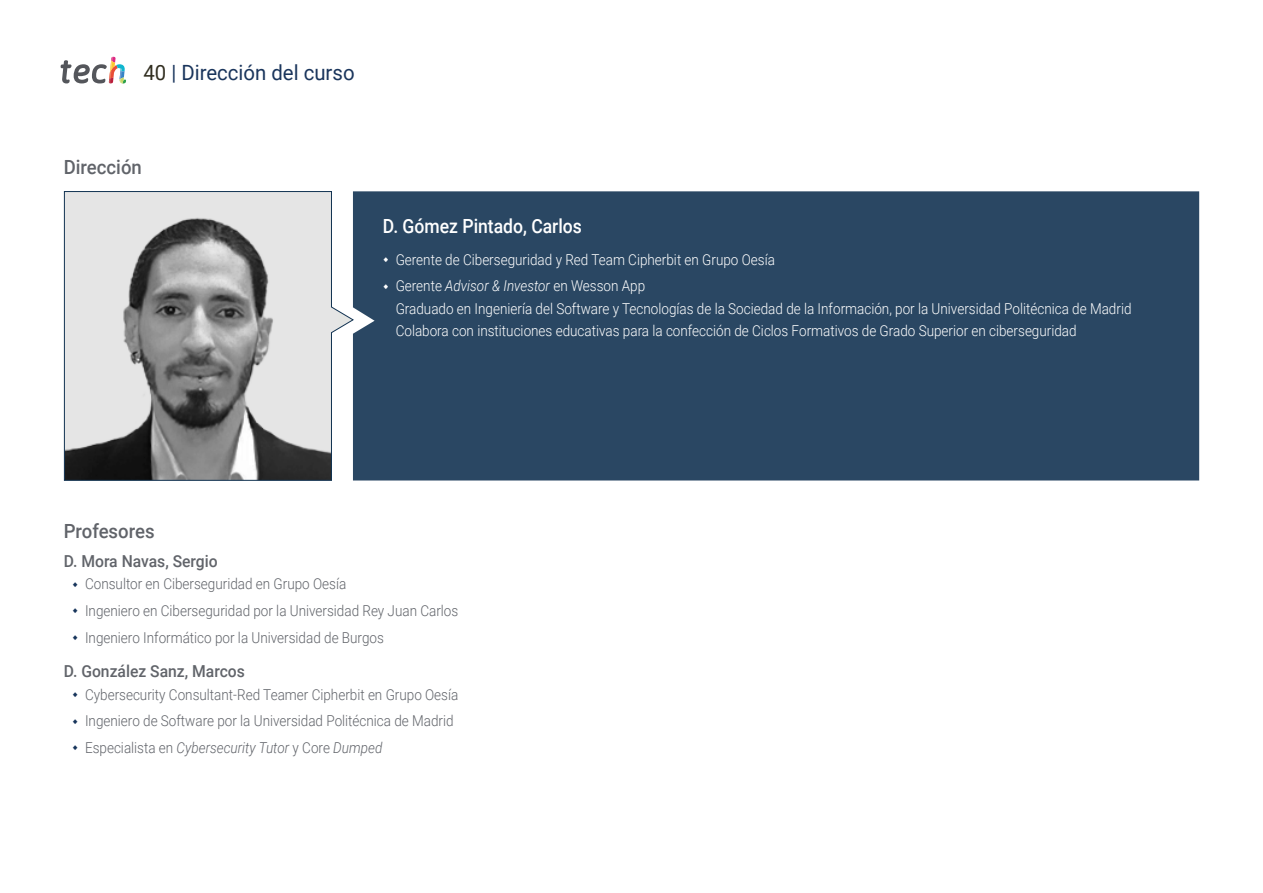
<style>
.page{position:relative;width:1263px;height:893px;background:#fff}
.page>*{position:absolute;margin:0;border:0;box-sizing:border-box;transform-origin:0 0}
.t1{font:21px "Roboto";color:#1a355c}
.t2{font:500 19.5px "Roboto";color:#fff;scale:.9 1}
.t3{font:500 19.5px "Roboto";color:#61646a;scale:.95 1}
.t4{font:500 16.5px "Roboto";color:#61646a;scale:.95 1}
.t5{font:300 15px/26.7px "Roboto";color:#fff;scale:.9 1}
.t6{font:300 15px/26.7px "Roboto";color:#61646a;scale:.9 1}
.s1{color:#312e20}
.s2{font-style:italic}
</style>
<div class="page">
<svg style="left:61px;top:57px;width:65px;height:27px"></svg>
<div style="left:354px;top:191px;width:845px;height:289px;background:#2a4763"></div>
<svg style="left:64px;top:191px;width:290px;height:290px;background:#b0b0b1"></svg>
<svg style="left:384px;top:257px;width:4px;height:5px"></svg>
<svg style="left:384px;top:284px;width:4px;height:5px"></svg>
<h1 class="t1" style="left:144px;top:57px;width:213px"><span class="s1">40</span> | Dirección del curso</h1>
<h2 class="t3" style="left:64px;top:154px;width:84px">Dirección</h2>
<h2 class="t2" style="left:383px;top:212px;width:223px">D. Gómez Pintado, Carlos</h2>
<p class="t5" style="left:396px;top:245px;width:423px">Gerente de Ciberseguridad y Red Team Cipherbit en Grupo Oesía<br>Gerente <span class="s2">Advisor &amp; Investor</span> en Wesson App</p>
<p class="t5" style="left:396px;top:297px;width:819px;line-height:22.5px">Graduado en Ingeniería del Software y Tecnologías de la Sociedad de la Información, por la Universidad Politécnica de Madrid<br>Colabora con instituciones educativas para la confección de Ciclos Formativos de Grado Superior en ciberseguridad</p>
<h2 class="t3" style="left:64px;top:517px;width:97px">Profesores</h2>
<p class="t4" style="left:64px;top:550px;width:164px">D. Mora Navas, Sergio</p>
<p class="t6" style="left:85px;top:570px;width:416px">Consultor en Ciberseguridad en Grupo Oesía<br>Ingeniero en Ciberseguridad por la Universidad Rey Juan Carlos<br>Ingeniero Informático por la Universidad de Burgos</p>
<p class="t4" style="left:64px;top:660px;width:192px">D. González Sanz, Marcos</p>
<p class="t6" style="left:85px;top:680px;width:416px">Cybersecurity Consultant-Red Teamer Cipherbit en Grupo Oesía<br>Ingeniero de Software por la Universidad Politécnica de Madrid<br>Especialista en <span class="s2">Cybersecurity Tutor</span> y Core <span class="s2">Dumped</span></p>
</div>
